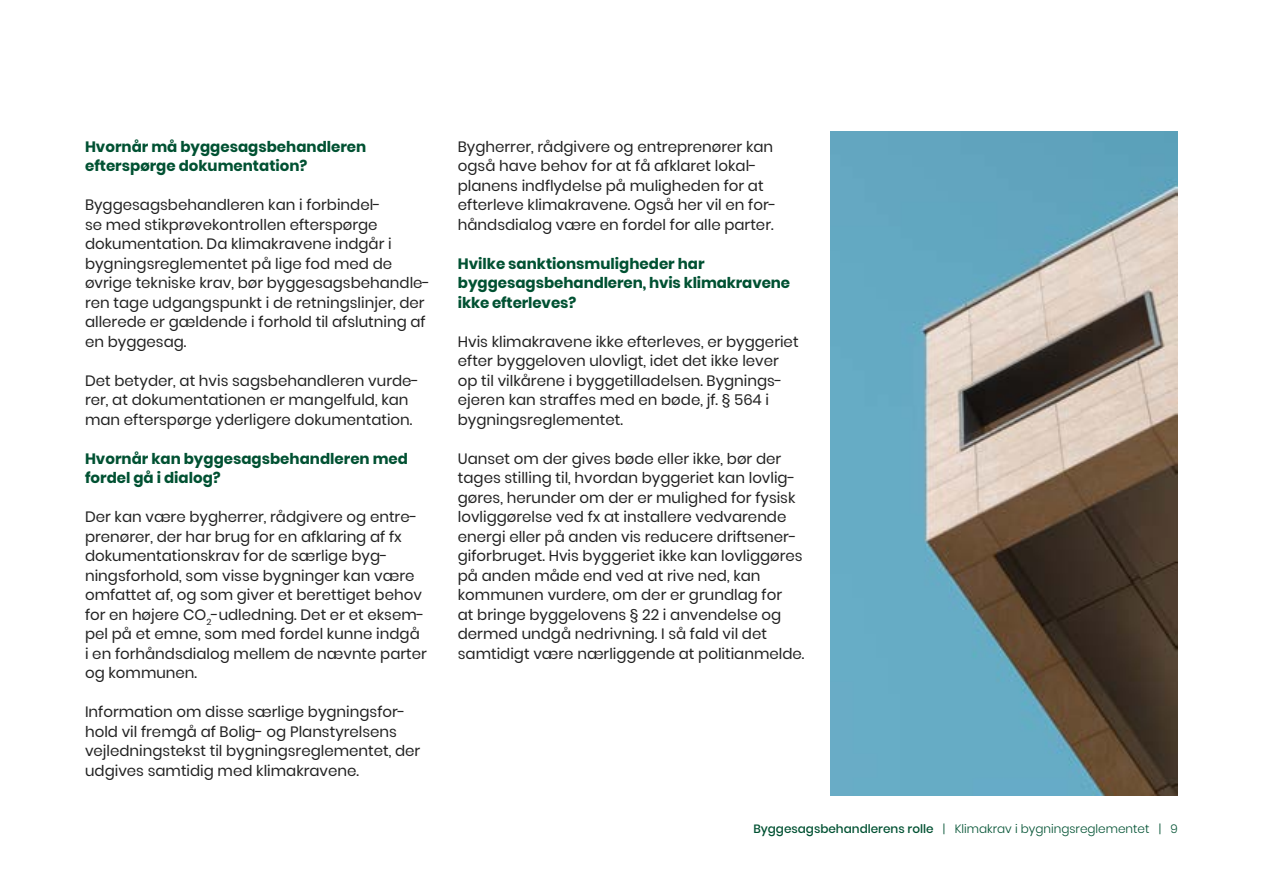
<style>
.page{position:relative;width:1263px;height:893px;background:#fff}
.page>*{position:absolute;margin:0;border:0;box-sizing:border-box;transform-origin:0 0}
.t1{font:15px/19.5px "Poppins";color:#222}
.t2{font:700 15px/19.5px "Poppins";color:#005132}
.t3{font:300 12px "Poppins";color:#005132}
.s1{font-weight:500}
</style>
<div class="page">
<img style="left:831px;top:132px;width:347px;height:663px">
<p class="t2" style="left:85px;top:137px;width:283px">Hvornår må byggesagsbehandleren efterspørge dokumentation?</p>
<p class="t1" style="left:85px;top:195px;width:347px">Byggesagsbehandleren kan i forbindel-<br>se med stikprøvekontrollen efterspørge dokumentation. Da klimakravene indgår i bygningsreglementet på lige fod med de øvrige tekniske krav, bør byggesagsbehandle&shy;ren tage udgangspunkt i de retningslinjer, der allerede er gældende i forhold til afslutning af en byggesag.</p>
<p class="t1" style="left:85px;top:371px;width:336px">Det betyder, at hvis sagsbehandleren vurde&shy;rer, at dokumentationen er mangelfuld, kan man efterspørge yderligere dokumentation.</p>
<p class="t2" style="left:85px;top:449px;width:325px">Hvornår kan byggesagsbehandleren med fordel gå i dialog?</p>
<p class="t1" style="left:85px;top:507px;width:343px">Der kan være bygherrer, rådgivere og entre&shy;prenører, der har brug for en afklaring af fx dokumentationskrav for de særlige byg&shy;ningsforhold, som visse bygninger kan være omfattet af, og som giver et berettiget behov for en højere CO<sub>2</sub>-udledning. Det er et eksem&shy;pel på et emne, som med fordel kunne indgå i en forhåndsdialog mellem de nævnte parter og kommunen.</p>
<p class="t1" style="left:85px;top:702px;width:337px">Information om disse særlige bygningsfor&shy;hold vil fremgå af Bolig- og Planstyrelsens vejledningstekst til bygningsreglementet, der udgives samtidig med klimakravene.</p>
<p class="t1" style="left:458px;top:137px;width:320px">Bygherrer, rådgivere og entreprenører kan også have behov for at få afklaret lokal&shy;planens indflydelse på muligheden for at efterleve klimakravene. Også her vil en for&shy;håndsdialog være en fordel for alle parter.</p>
<p class="t2" style="left:458px;top:254px;width:334px">Hvilke sanktionsmuligheder har byggesagsbehandleren, hvis klimakravene ikke efterleves?</p>
<p class="t1" style="left:458px;top:332px;width:342px">Hvis klimakravene ikke efterleves, er byggeriet efter byggeloven ulovligt, idet det ikke lever op til vilkårene i byggetilladelsen. Bygnings&shy;ejeren kan straffes med en bøde, jf. § 564 i bygningsreglementet.</p>
<p class="t1" style="left:458px;top:449px;width:348px">Uanset om der gives bøde eller ikke, bør der tages stilling til, hvordan byggeriet kan lovlig&shy;gøres, herunder om der er mulighed for fysisk lovliggørelse ved fx at installere vedvarende energi eller på anden vis reducere driftsener&shy;giforbruget. Hvis byggeriet ikke kan lovliggøres på anden måde end ved at rive ned, kan kommunen vurdere, om der er grundlag for<br>at bringe byggelovens § 22 i anvendelse og dermed undgå nedrivning. I så fald vil det samtidigt være nærliggende at politianmelde.</p>
<p class="t3" style="left:753px;top:822px;width:426px"><span class="s1">Byggesagsbehandlerens rolle</span> | Klimakrav i bygningsreglementet | 9</p>
</div>
